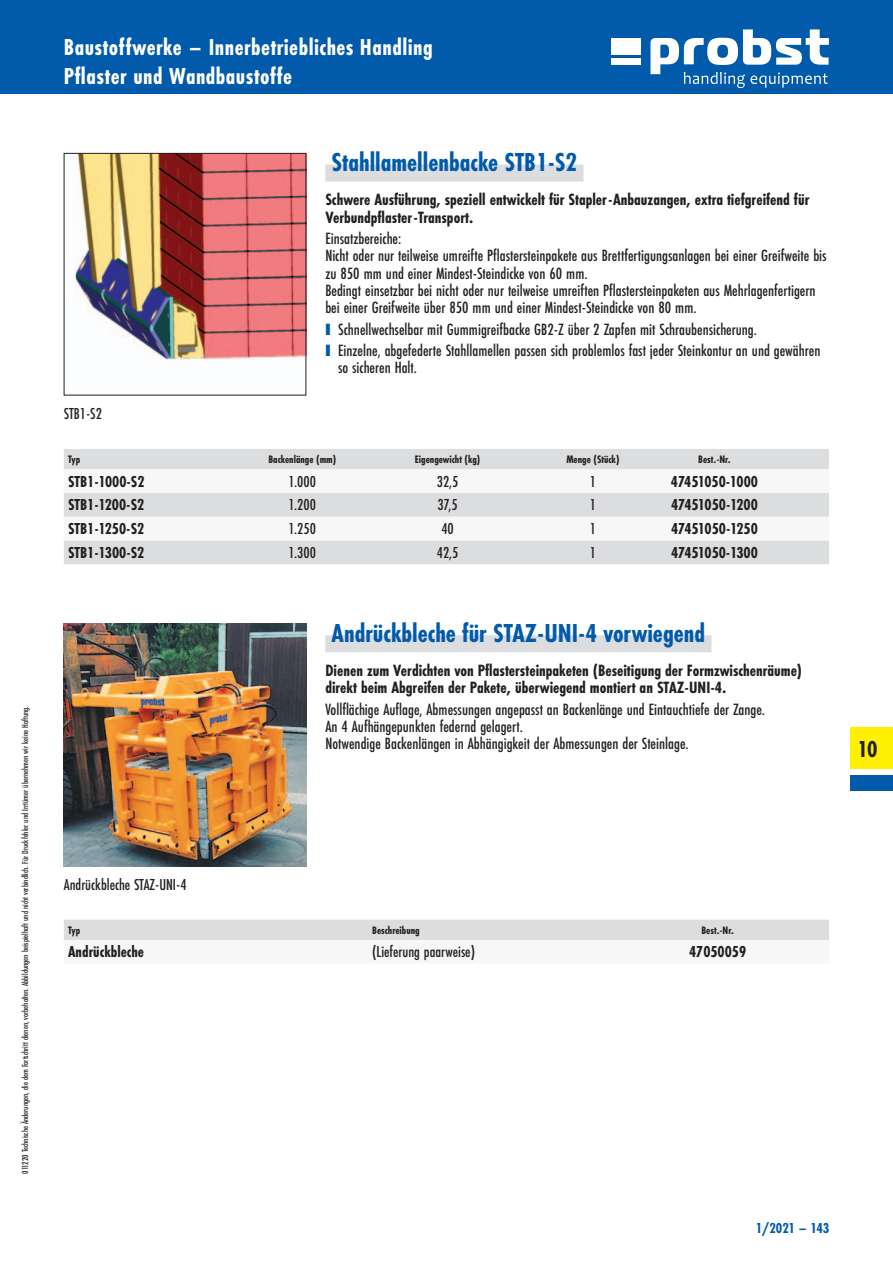
<style>
.page{position:relative;width:893px;height:1263px;background:#fff}
.page>*{position:absolute;margin:0;border:0;box-sizing:border-box;transform-origin:0 0}
.t1{font:700 27px "Futura PT Cond";color:#015aaa}
.t2{font:700 24px/28.5px "Futura PT Cond";letter-spacing:.02em;color:#fff}
.t3{font:700 24px "Futura PT Cond";color:#231f20}
.t4{font:500 16.95px/17.2px "Futura PT Cond";color:#231f20}
.t5{font:700 16.95px/17.2px "Futura PT Cond";color:#231f20}
.t6{font:700 16.5px "Futura PT Cond";color:#231f20}
.t7{font:500 16.5px "Futura PT Cond";color:#231f20}
.t8{font:700 15px "Futura PT Cond";color:#015aaa}
.t9{font:700 11.25px "Futura PT Cond";color:#231f20}
.t10{font:500 9px "Futura PT Cond";color:#231f20}
.s1{font-family:"Arial";font-weight:400;font-size:24.6px;color:#015aaa}
</style>
<div class="page">
<div style="left:0;top:0;width:893px;height:94px;background:#015aaa"></div>
<div style="left:611px;top:38px;width:29px;height:17px;background:#fff"></div>
<div style="left:611px;top:58px;width:29px;height:7px;background:#fff"></div>
<svg style="left:650px;top:29px;width:179px;height:59px"></svg>
<div style="left:850px;top:727px;width:43px;height:42px;background:#fff101"></div>
<div style="left:850px;top:775px;width:43px;height:16px;background:#015aaa"></div>
<img style="left:75px;top:155px;width:229px;height:206px">
<div style="left:325px;top:165px;width:258px;height:17px;background:#dcdddf"></div>
<div style="left:64px;top:449px;width:765px;height:115px;background:#dcdddf"></div>
<svg style="left:64px;top:469px;width:765px;height:72px"></svg>
<img style="left:64px;top:624px;width:242px;height:242px">
<div style="left:325px;top:635px;width:386px;height:17px;background:#dcdddf"></div>
<div style="left:64px;top:920px;width:765px;height:20px;background:#dcdddf"></div>
<p class="t10" style="left:21px;top:1174px;width:469px;rotate:-90deg">011220 Technische Änderungen, die dem Fortschritt dienen, vorbehalten. Abbildungen beispielhaft und nicht verbindlich. Für Druckfehler und Irrtümer übernehmen wir keine Haftung.</p>
<h2 class="t2" style="left:64px;top:34px;width:370px">Baustoffwerke – Innerbetriebliches Handling<br>Pflaster und Wandbaustoffe</h2>
<p class="t7" style="left:64px;top:405px;width:40px">STB1-S2</p>
<h1 class="t1" style="left:332px;top:149px;width:247px">Stahllamellenbacke STB1-S2</h1>
<p class="t5" style="left:325px;top:192px;width:485px">Schwere Ausführung, speziell entwickelt für Stapler-Anbauzangen, extra tiefgreifend für<br>Verbundpflaster-Transport.</p>
<p class="t4" style="left:325px;top:231px;width:503px">Einsatzbereiche:<br>Nicht oder nur teilweise umreifte Pflastersteinpakete aus Brettfertigungsanlagen bei einer Greifweite bis zu 850 mm und einer Mindest-Steindicke von 60 mm.<br>Bedingt einsetzbar bei nicht oder nur teilweise umreiften Pflastersteinpaketen aus Mehrlagenfertigern bei einer Greifweite über 850 mm und einer Mindest-Steindicke von 80 mm.</p>
<p class="t4" style="left:325px;top:321px;width:433px"><span class="s1">■</span> Schnellwechselbar mit Gummigreifbacke GB2-Z über 2 Zapfen mit Schraubensicherung.</p>
<p class="t4" style="left:338px;top:343px;width:484px;text-indent:-13px"><span class="s1">■</span> Einzelne, abgefederte Stahllamellen passen sich problemlos fast jeder Steinkontur an und gewähren so sicheren Halt.</p>
<p class="t9" style="left:68px;top:453px;width:14px">Typ</p>
<p class="t9" style="left:268px;top:453px;width:69px">Backenlänge (mm)</p>
<p class="t9" style="left:415px;top:453px;width:67px">Eigengewicht (kg)</p>
<p class="t9" style="left:566px;top:453px;width:55px">Menge (Stück)</p>
<p class="t9" style="left:698px;top:453px;width:34px">Best.- Nr.</p>
<p class="t6" style="left:68px;top:473px;width:78px">STB1- 1000- S2</p>
<p class="t7" style="left:289px;top:473px;width:29px">1.000</p>
<p class="t7" style="left:437px;top:473px;width:23px">32,5</p>
<p class="t7" style="left:590px;top:473px;width:8px">1</p>
<p class="t6" style="left:671px;top:473px;width:89px">47451050-1000</p>
<p class="t6" style="left:68px;top:497px;width:78px">STB1- 1200- S2</p>
<p class="t7" style="left:289px;top:497px;width:29px">1.200</p>
<p class="t7" style="left:437px;top:497px;width:22px">37,5</p>
<p class="t7" style="left:590px;top:497px;width:8px">1</p>
<p class="t6" style="left:671px;top:497px;width:88px">47451050-1200</p>
<p class="t6" style="left:68px;top:520px;width:78px">STB1- 1250- S2</p>
<p class="t7" style="left:289px;top:520px;width:29px">1.250</p>
<p class="t7" style="left:441px;top:520px;width:14px">40</p>
<p class="t7" style="left:590px;top:520px;width:8px">1</p>
<p class="t6" style="left:671px;top:520px;width:88px">47451050-1250</p>
<p class="t6" style="left:68px;top:544px;width:78px">STB1- 1300- S2</p>
<p class="t7" style="left:289px;top:544px;width:29px">1.300</p>
<p class="t7" style="left:437px;top:544px;width:23px">42,5</p>
<p class="t7" style="left:590px;top:544px;width:8px">1</p>
<p class="t6" style="left:671px;top:544px;width:88px">47451050-1300</p>
<h1 class="t1" style="left:332px;top:619px;width:375px">Andrückbleche für STAZ-UNI-4 vorwiegend</h1>
<p class="t5" style="left:325px;top:662px;width:478px">Dienen zum Verdichten von Pflastersteinpaketen (Beseitigung der Formzwischenräume) direkt beim Abgreifen der Pakete, überwiegend montiert an STAZ-UNI-4.</p>
<p class="t4" style="left:325px;top:701px;width:441px">Vollflächige Auflage, Abmessungen angepasst an Backenlänge und Eintauchtiefe der Zange.<br>An 4 Aufhängepunkten federnd gelagert.<br>Notwendige Backenlängen in Abhängigkeit der Abmessungen der Steinlage.</p>
<h2 class="t3" style="left:857px;top:737px;width:22px">10</h2>
<p class="t7" style="left:64px;top:876px;width:124px">Andrückbleche STAZ-UNI-4</p>
<p class="t9" style="left:68px;top:924px;width:14px">Typ</p>
<p class="t9" style="left:372px;top:924px;width:49px">Beschreibung</p>
<p class="t9" style="left:701px;top:924px;width:34px">Best.- Nr.</p>
<p class="t6" style="left:68px;top:944px;width:77px">Andrückbleche</p>
<p class="t7" style="left:372px;top:944px;width:104px">(Lieferung paarweise)</p>
<p class="t6" style="left:689px;top:944px;width:59px">47050059</p>
<p class="t8" style="left:756px;top:1221px;width:75px">1/2021 – 143</p>
</div>
